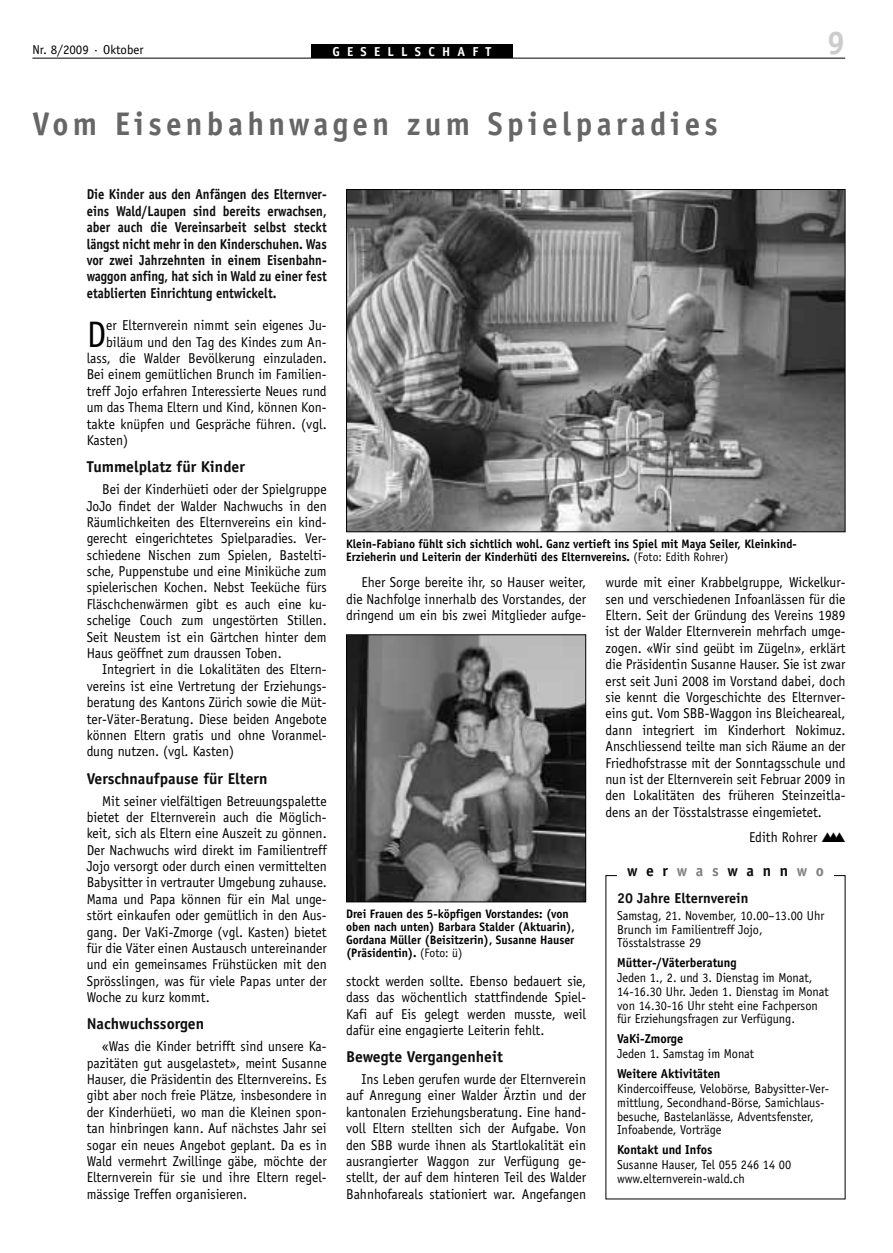
<style>
.page{position:relative;width:893px;height:1253px;background:#fff}
.page>*{position:absolute;margin:0;border:0;box-sizing:border-box;transform-origin:0 0}
.t1{font:36.9px "Officina Sans";color:#000;scale:.95 1}
.t2{font:700 32.7px "Officina Sans";letter-spacing:.14em;color:#666;scale:.95 1}
.t3{font:700 32.7px "Officina Sans";color:#ccc}
.t4{font:700 15.75px "Officina Sans";color:#0d0d0d}
.t5{font:700 15.75px "Officina Sans";letter-spacing:.555em;color:#0d0d0d}
.t6{font:14.4px/16.4px "Officina Sans";color:#000;text-align:justify;scale:.95 1}
.t7{font:700 14.4px/16.4px "Officina Sans";color:#0d0d0d;text-align:justify;scale:.88 1}
.t8{font:700 14.4px "Officina Sans";color:#0d0d0d}
.t9{font:12.9px/13.6px "Officina Sans";color:#000;scale:.95 1}
.t10{font:700 12.9px "Officina Sans";color:#000;scale:.95 1}
.t11{font:12.9px "Officina Sans";color:#000}
.t12{font:700 12.9px "Officina Sans";letter-spacing:.555em;color:#fff}
.t13{font:700 12.3px/12.9px "Officina Sans";color:#000;scale:.95 1}
.s1{font-weight:400}
.s2{color:#808080}
</style>
<div class="page">
<hr style="left:32px;top:58px;width:813px;height:1px;background:#000">
<div style="left:311px;top:44px;width:201px;height:14px;background:#000"></div>
<img style="left:348px;top:191px;width:495px;height:339px">
<img style="left:348px;top:636px;width:236px;height:264px">
<div style="left:346px;top:634px;width:240px;height:268px;border:1px solid #000"></div>
<p class="t11" style="left:33px;top:45px;width:113px">Nr. 8/2009 · Oktober</p>
<p class="t12" style="left:332px;top:46px;width:160px">GESELLSCHAFT</p>
<h2 class="t2" style="left:33px;top:112px;width:723px">Vom Eisenbahnwagen zum Spielparadies</h2>
<h2 class="t3" style="left:827px;top:30px;width:20px">9</h2>
<p class="t7" style="left:87px;top:188px;width:274px">Die Kinder aus den Anfängen des Elternver&shy;eins Wald/Laupen sind bereits erwachsen, aber auch die Vereinsarbeit selbst steckt längst nicht mehr in den Kinderschuhen. Was vor zwei Jahrzehnten in einem Eisenbahn&shy;waggon anfing, hat sich in Wald zu einer fest etablierten Einrichtung entwickelt.</p>
<h1 class="t1" style="left:87px;top:320px;width:22px">D</h1>
<p class="t6" style="left:106px;top:318px;width:234px">er Elternverein nimmt sein eigenes Ju-</p>
<p class="t6" style="left:106px;top:335px;width:234px">biläum und den Tag des Kindes zum An-</p>
<p class="t6" style="left:87px;top:351px;width:254px">lass, die Walder Bevölkerung einzuladen.</p>
<p class="t6" style="left:87px;top:367px;width:254px">Bei einem gemütlichen Brunch im Familien-</p>
<p class="t6" style="left:87px;top:384px;width:254px">treff Jojo erfahren Interessierte Neues rund</p>
<p class="t6" style="left:87px;top:400px;width:254px">um das Thema Eltern und Kind, können Kon-</p>
<p class="t6" style="left:87px;top:417px;width:254px">takte knüpfen und Gespräche führen. (vgl.</p>
<p class="t6" style="left:87px;top:433px;width:45px">Kasten)</p>
<p class="t4" style="left:87px;top:461px;width:160px">Tummelplatz für Kinder</p>
<p class="t6" style="left:87px;top:482px;width:254px;text-indent:15px">Bei der Kinderhüeti oder der Spielgruppe JoJo findet der Walder Nachwuchs in den Räumlichkeiten des Elternvereins ein kind&shy;gerecht eingerichtetes Spielparadies. Ver&shy;schiedene Nischen zum Spielen, Bastelti&shy;sche, Puppenstube und eine Miniküche zum spielerischen Kochen. Nebst Teeküche fürs Fläschchenwärmen gibt es auch eine ku&shy;schelige Couch zum ungestörten Stillen.<br>Seit Neustem ist ein Gärtchen hinter dem Haus geöffnet zum draussen Toben.</p>
<p class="t6" style="left:87px;top:662px;width:254px;text-indent:15px">Integriert in die Lokalitäten des Eltern&shy;vereins ist eine Vertretung der Erziehungs&shy;beratung des Kantons Zürich sowie die Müt&shy;ter-Väter-Beratung. Diese beiden Angebote können Eltern gratis und ohne Voranmel&shy;dung nutzen. (vgl. Kasten)</p>
<p class="t4" style="left:87px;top:772px;width:182px">Verschnaufpause für Eltern</p>
<p class="t6" style="left:87px;top:793px;width:254px;text-indent:15px">Mit seiner vielfältigen Betreuungspalette bietet der Elternverein auch die Möglich&shy;keit, sich als Eltern eine Auszeit zu gönnen.<br>Der Nachwuchs wird direkt im Familientreff Jojo versorgt oder durch einen vermittelten Babysitter in vertrauter Umgebung zuhause.<br>Mama und Papa können für ein Mal unge&shy;stört einkaufen oder gemütlich in den Aus&shy;gang. Der VaKi-Zmorge (vgl. Kasten) bietet für die Väter einen Austausch untereinander und ein gemeinsames Frühstücken mit den Sprösslingen, was für viele Papas unter der Woche zu kurz kommt.</p>
<p class="t4" style="left:87px;top:1018px;width:119px">Nachwuchssorgen</p>
<p class="t6" style="left:87px;top:1039px;width:254px;text-indent:15px">«Was die Kinder betrifft sind unsere Ka&shy;pazitäten gut ausgelastet», meint Susanne Hauser, die Präsidentin des Elternvereins. Es gibt aber noch freie Plätze, insbesondere in der Kinderhüeti, wo man die Kleinen spon&shy;tan hinbringen kann. Auf nächstes Jahr sei sogar ein neues Angebot geplant. Da es in Wald vermehrt Zwillinge gäbe, möchte der Elternverein für sie und ihre Eltern regel&shy;mässige Treffen organisieren.</p>
<p class="t13" style="left:346px;top:538px;width:476px">Klein-Fabiano fühlt sich sichtlich wohl. Ganz vertieft ins Spiel mit Maya Seiler, Kleinkind-<br>Erzieherin und Leiterin der Kinderhüti des Elternvereins. <span class="s1">(Foto: Edith Rohrer)</span></p>
<p class="t6" style="left:346px;top:575px;width:254px;text-indent:15px">Eher Sorge bereite ihr, so Hauser weiter, die Nachfolge innerhalb des Vorstandes, der dringend um ein bis zwei Mitglieder aufge-</p>
<p class="t13" style="left:346px;top:908px;width:242px">Drei Frauen des 5-köpfigen Vorstandes: (von oben nach unten) Barbara Stalder (Aktuarin), Gordana Müller (Beisitzerin), Susanne Hauser (Präsidentin). <span class="s1">(Foto: ü)</span></p>
<p class="t6" style="left:346px;top:974px;width:254px">stockt werden sollte. Ebenso bedauert sie, dass das wöchentlich stattfindende Spiel-Kafi auf Eis gelegt werden musste, weil dafür eine engagierte Leiterin fehlt.</p>
<p class="t4" style="left:346px;top:1050px;width:158px">Bewegte Vergangenheit</p>
<p class="t6" style="left:346px;top:1072px;width:254px;text-indent:15px">Ins Leben gerufen wurde der Elternverein auf Anregung einer Walder Ärztin und der kantonalen Erziehungsberatung. Eine hand&shy;voll Eltern stellten sich der Aufgabe. Von den SBB wurde ihnen als Startlokalität ein ausrangierter Waggon zur Verfügung ge&shy;stellt, der auf dem hinteren Teil des Walder Bahnhofareals stationiert war. Angefangen</p>
<p class="t6" style="left:605px;top:575px;width:254px">wurde mit einer Krabbelgruppe, Wickelkur&shy;sen und verschiedenen Infoanlässen für die Eltern. Seit der Gründung des Vereins 1989 ist der Walder Elternverein mehrfach umge&shy;zogen. «Wir sind geübt im Zügeln», erklärt die Präsidentin Susanne Hauser. Sie ist zwar erst seit Juni 2008 im Vorstand dabei, doch sie kennt die Vorgeschichte des Elternver&shy;eins gut. Vom SBB-Waggon ins Bleicheareal, dann integriert im Kinderhort Nokimuz.<br>Anschliessend teilte man sich Räume an der Friedhofstrasse mit der Sonntagsschule und nun ist der Elternverein seit Februar 2009 in den Lokalitäten des früheren Steinzeitla&shy;dens an der Tösstalstrasse eingemietet.</p>
<p class="t6" style="left:749px;top:829px;width:103px">Edith Rohrer ▲▲▲</p>
<p class="t5" style="left:627px;top:864px;width:198px">wer<span class="s2">was</span>wann<span class="s2">wo</span></p>
<p class="t8" style="left:617px;top:893px;width:133px">20 Jahre Elternverein</p>
<p class="t9" style="left:617px;top:909px;width:220px">Samstag, 21. November, 10.00–13.00 Uhr<br>Brunch im Familientreff Jojo,<br>Tösstalstrasse 29</p>
<p class="t10" style="left:617px;top:957px;width:127px">Mütter-/Väterberatung</p>
<p class="t9" style="left:617px;top:972px;width:224px">Jeden 1., 2. und 3. Dienstag im Monat, 14-16.30 Uhr. Jeden 1. Dienstag im Monat von 14.30-16 Uhr steht eine Fachperson für Erziehungsfragen zur Verfügung.</p>
<p class="t10" style="left:617px;top:1033px;width:71px">VaKi-Zmorge</p>
<p class="t9" style="left:617px;top:1048px;width:146px">Jeden 1. Samstag im Monat</p>
<p class="t10" style="left:617px;top:1068px;width:110px">Weitere Aktivitäten</p>
<p class="t9" style="left:617px;top:1083px;width:225px">Kindercoiffeuse, Velobörse, Babysitter-Ver&shy;mittlung, Secondhand-Börse, Samichlaus&shy;besuche, Bastelanlässe, Adventsfenster, Infoabende, Vorträge</p>
<p class="t10" style="left:617px;top:1144px;width:102px">Kontakt und Infos</p>
<p class="t9" style="left:617px;top:1159px;width:185px">Susanne Hauser, Tel 055 246 14 00 www.elternverein-wald.ch</p>
</div>
